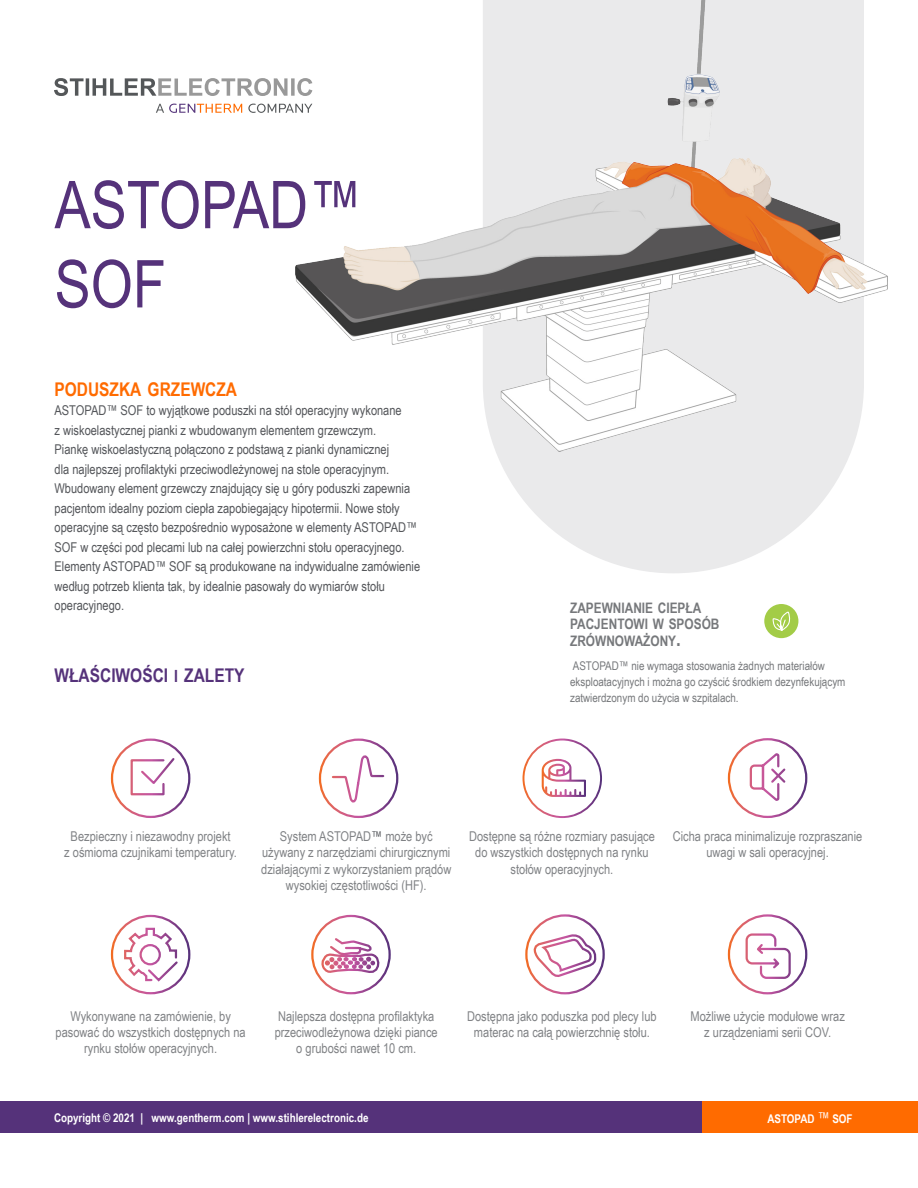
<style>
.page{position:relative;width:918px;height:1188px;background:#fff}
.page>*{position:absolute;margin:0;border:0;box-sizing:border-box;transform-origin:0 0}
.t1{font:66px/79.2px "Arial Narrow";color:#55327a}
.Paragraph_Style_2{font:700 18.9px "Arial Narrow";color:#55327a}
.Paragraph_Style_2-2{font:700 18.9px "Arial Narrow";color:#ff6b00}
.Paragraph_Style_2-3{font:700 14.4px/16.4px "Arial Narrow";color:#76787b}
.Body{font:13.5px/19.5px "Arial Narrow";color:#54565a}
.Icon_Text{font:13.5px/16.2px "Arial Narrow";color:#808285;text-align:center}
.Body-2{font:12px/16.4px "Arial Narrow";color:#76787b}
.t2{font:700 12px "Arial Narrow";color:#fff}
.s1{font-size:16.8px}
.s2{font-size:20.7px}
.s3{color:#54565a}
.s4{font-weight:400;font-size:15px}
</style>
<div class="page">
<svg style="left:496px;top:451px;width:355px;height:122px;fill:#eaeaeb"></svg>
<svg style="left:54px;top:78px;width:241px;height:18px"></svg>
<svg style="left:156px;top:104px;width:86px;height:9px"></svg>
<svg style="left:248px;top:104px;width:46px;height:9px"></svg>
<img style="left:295px;top:0;width:593px;height:451px">
<div style="left:764px;top:604px;width:34px;height:34px;background:#a3cc47;border-radius:50%"></div>
<svg style="left:772px;top:611px;width:18px;height:20px"></svg>
<div style="left:702px;top:1102px;width:216px;height:31px;background:#ff6b00"></div>
<div style="left:0;top:1102px;width:702px;height:31px;background:#55327a"></div>
<svg style="left:727px;top:738px;width:81px;height:80px"></svg>
<svg style="left:523px;top:739px;width:79px;height:79px"></svg>
<svg style="left:318px;top:738px;width:81px;height:80px"></svg>
<svg style="left:110px;top:738px;width:81px;height:80px"></svg>
<svg style="left:110px;top:914px;width:81px;height:81px"></svg>
<svg style="left:311px;top:914px;width:80px;height:81px"></svg>
<svg style="left:525px;top:914px;width:80px;height:81px"></svg>
<svg style="left:727px;top:914px;width:81px;height:81px"></svg>
<p class="t1" style="left:55px;top:163px;width:309px">ASTOPAD™<br>SOF</p>
<p class="Paragraph_Style_2-2" style="left:55px;top:375px;width:184px">PODUSZKA GRZEWCZA</p>
<p class="Body" style="left:55px;top:400px;width:367px">ASTOPAD™ SOF to wyjątkowe poduszki na stół operacyjny wykonane<br>z wiskoelastycznej pianki z wbudowanym elementem grzewczym.<br>Piankę wiskoelastyczną połączono z podstawą z pianki dynamicznej<br>dla najlepszej profilaktyki przeciwodleżynowej na stole operacyjnym.<br>Wbudowany element grzewczy znajdujący się u góry poduszki zapewnia pacjentom idealny poziom ciepła zapobiegający hipotermii. Nowe stoły operacyjne są często bezpośrednio wyposażone w elementy ASTOPAD™ SOF w części pod plecami lub na całej powierzchni stołu operacyjnego.<br>Elementy ASTOPAD™ SOF są produkowane na indywidualne zamówienie według potrzeb klienta tak, by idealnie pasowały do wymiarów stołu operacyjnego.</p>
<p class="Paragraph_Style_2" style="left:55px;top:661px;width:192px">WŁAŚCIWOŚCI <span class="s1">I</span> ZALETY</p>
<p class="Paragraph_Style_2-3" style="left:570px;top:599px;width:151px">ZAPEWNIANIE CIEPŁA<br>PACJENTOWI W SPOSÓB<br>ZRÓWNOWAŻONY<span class="s2">.</span></p>
<p class="Body-2" style="left:570px;top:657px;width:277px">ASTOPAD™ nie wymaga stosowania żadnych materiałów eksploatacyjnych i można go czyścić środkiem dezynfekującym zatwierdzonym do użycia w szpitalach.</p>
<p class="Icon_Text" style="left:64px;top:828px;width:174px">Bezpieczny i niezawodny projekt<br>z ośmioma czujnikami temperatury.</p>
<p class="Icon_Text" style="left:261px;top:828px;width:192px">System ASTOPAD<span class="s3">™</span> może być używany z narzędziami chirurgicznymi działającymi z wykorzystaniem prądów wysokiej częstotliwości (HF).</p>
<p class="Icon_Text" style="left:673px;top:828px;width:191px">Cicha praca minimalizuje rozpraszanie uwagi w sali operacyjnej.</p>
<p class="Icon_Text" style="left:469px;top:828px;width:187px">Dostępne są różne rozmiary pasujące do wszystkich dostępnych na rynku stołów operacyjnych.</p>
<p class="Icon_Text" style="left:56px;top:1007px;width:192px">Wykonywane na zamówienie, by pasować do wszystkich dostępnych na rynku stołów operacyjnych.</p>
<p class="Icon_Text" style="left:275px;top:1007px;width:165px">Najlepsza dostępna profilaktyka przeciwodleżynowa dzięki piance o grubości nawet 10 cm.</p>
<p class="Icon_Text" style="left:467px;top:1007px;width:191px">Dostępna jako poduszka pod plecy lub materac na całą powierzchnię stołu.</p>
<p class="Icon_Text" style="left:691px;top:1007px;width:156px">Możliwe użycie modułowe wraz z urządzeniami serii COV.</p>
<p class="t2" style="left:54px;top:1108px;width:316px">Copyright © 2021 | www.gentherm.com | www.stihlerelectronic.de</p>
<p class="t2" style="left:767px;top:1109px;width:87px">ASTOPAD <span class="s4">™</span> SOF</p>
</div>
